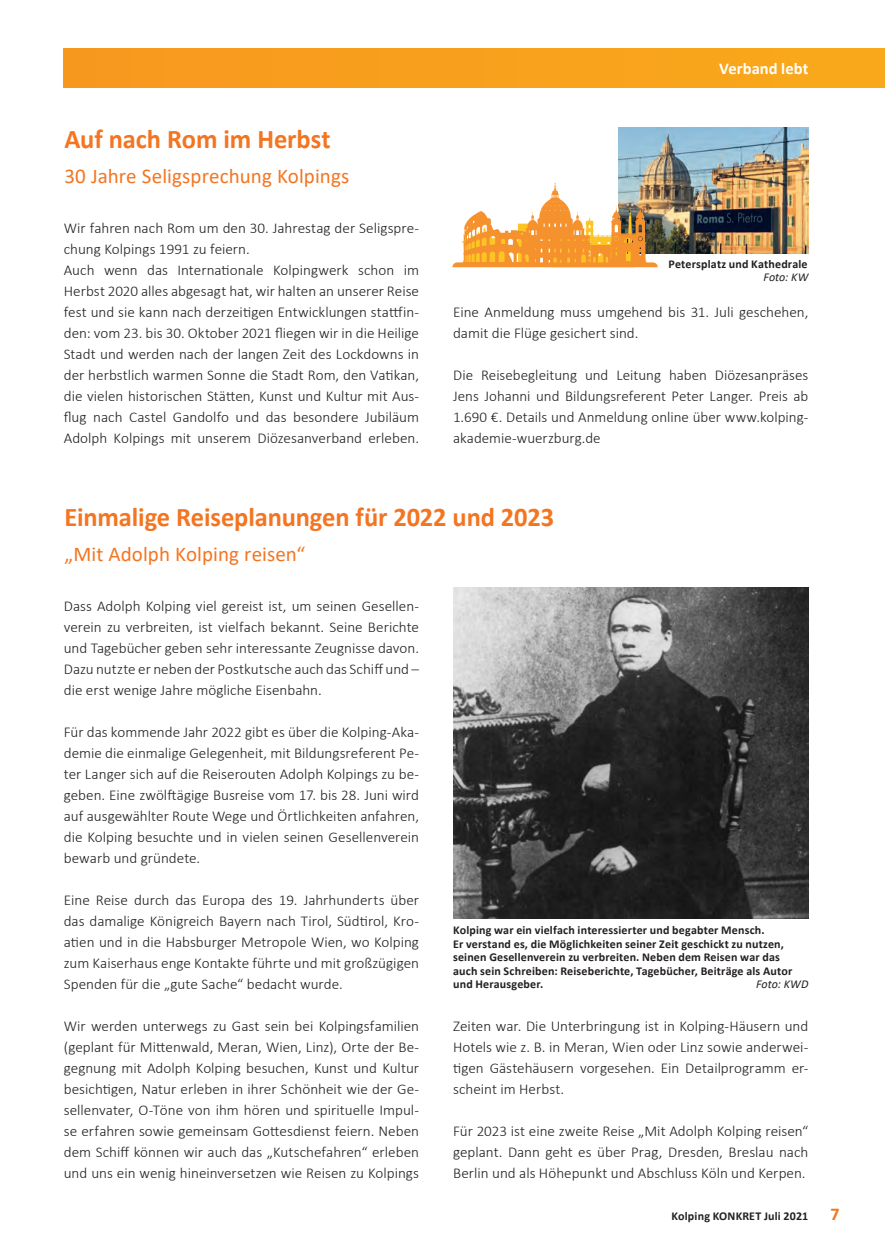
<style>
.page{position:relative;width:885px;height:1255px;background:#fff}
.page>*{position:absolute;margin:0;border:0;box-sizing:border-box;transform-origin:0 0}
.t1{font:700 27px "Calibri";letter-spacing:-.005em;color:#f47521}
.t2{font:21px "Calibri";letter-spacing:.005em;color:#f47521}
.t3{font:700 16.5px "Calibri";color:#fff}
.t4{font:300 15px/21px "Calibri";color:#231f20;text-align:justify}
.t5{font:700 12px/13.5px "Calibri";letter-spacing:.015em;color:#231f20}
.t6{font:italic 12px "Calibri";letter-spacing:.005em;color:#231f20}
.s1{font-size:18px;color:#f47521}
</style>
<div class="page">
<div style="left:64px;top:48px;width:820px;height:39px;background:#f8a01d"></div>
<img style="left:618px;top:128px;width:190px;height:125px">
<svg style="left:452px;top:183px;width:205px;height:84px"></svg>
<img style="left:453px;top:587px;width:355px;height:331px">
<h1 class="t1" style="left:64px;top:120px;width:267px">Auf nach Rom im Herbst</h1>
<h2 class="t2" style="left:64px;top:162px;width:286px">30 Jahre Seligsprechung Kolpings</h2>
<p class="t4" style="left:64px;top:217px;width:357px;text-align:left">Wir fahren nach Rom um den 30. Jahrestag der Seligspre&shy;chung Kolpings 1991 zu feiern.<br>Auch wenn das Internationale Kolpingwerk schon im Herbst 2020 alles abgesagt hat, wir halten an unserer Reise fest und sie kann nach derzeitigen Entwicklungen stattfin&shy;den: vom 23. bis 30. Oktober 2021 fliegen wir in die Heilige Stadt und werden nach der langen Zeit des Lockdowns in der herbstlich warmen Sonne die Stadt Rom, den Vatikan, die vielen historischen Stätten, Kunst und Kultur mit Aus&shy;flug nach Castel Gandolfo und das besondere Jubiläum Adolph Kolpings mit unserem Diözesanverband erleben.</p>
<p class="t3" style="left:719px;top:57px;width:91px">Verband lebt</p>
<p class="t5" style="left:668px;top:257px;width:140px">Petersplatz und Kathedrale</p>
<p class="t6" style="left:763px;top:269px;width:46px">Foto: KW</p>
<p class="t4" style="left:453px;top:301px;width:357px">Eine Anmeldung muss umgehend bis 31. Juli geschehen, damit die Flüge gesichert sind.</p>
<p class="t4" style="left:453px;top:364px;width:357px">Die Reisebegleitung und Leitung haben Diözesanpräses Jens Johanni und Bildungsreferent Peter Langer. Preis ab 1.690 €. Details und Anmeldung online über www.kolping&shy;akademie-wuerzburg.de</p>
<h1 class="t1" style="left:64px;top:498px;width:491px">Einmalige Reiseplanungen für 2022 und 2023</h1>
<h2 class="t2" style="left:64px;top:540px;width:242px">„Mit Adolph Kolping reisen“</h2>
<p class="t4" style="left:64px;top:595px;width:357px">Dass Adolph Kolping viel gereist ist, um seinen Gesellen&shy;verein zu verbreiten, ist vielfach bekannt. Seine Berichte und Tagebücher geben sehr interessante Zeugnisse davon.<br>Dazu nutzte er neben der Postkutsche auch das Schiff und – die erst wenige Jahre mögliche Eisenbahn.</p>
<p class="t4" style="left:64px;top:721px;width:357px">Für das kommende Jahr 2022 gibt es über die Kolping-Aka&shy;demie die einmalige Gelegenheit, mit Bildungsreferent Pe&shy;ter Langer sich auf die Reiserouten Adolph Kolpings zu be&shy;geben. Eine zwölftägige Busreise vom 17. bis 28. Juni wird auf ausgewählter Route Wege und Örtlichkeiten anfahren, die Kolping besuchte und in vielen seinen Gesellenverein bewarb und gründete.</p>
<p class="t4" style="left:64px;top:889px;width:357px">Eine Reise durch das Europa des 19. Jahrhunderts über das damalige Königreich Bayern nach Tirol, Südtirol, Kro&shy;atien und in die Habsburger Metropole Wien, wo Kolping zum Kaiserhaus enge Kontakte führte und mit großzügigen Spenden für die „gute Sache“ bedacht wurde.</p>
<p class="t4" style="left:64px;top:1015px;width:357px">Wir werden unterwegs zu Gast sein bei Kolpingsfamilien (geplant für Mittenwald, Meran, Wien, Linz), Orte der Be&shy;gegnung mit Adolph Kolping besuchen, Kunst und Kultur besichtigen, Natur erleben in ihrer Schönheit wie der Ge&shy;sellenvater, O-Töne von ihm hören und spirituelle Impul&shy;se erfahren sowie gemeinsam Gottesdienst feiern. Neben dem Schiff können wir auch das „Kutschefahren“ erleben und uns ein wenig hineinversetzen wie Reisen zu Kolpings</p>
<p class="t4" style="left:453px;top:1015px;width:357px">Zeiten war. Die Unterbringung ist in Kolping-Häusern und Hotels wie z. B. in Meran, Wien oder Linz sowie anderwei&shy;tigen Gästehäusern vorgesehen. Ein Detailprogramm er&shy;scheint im Herbst.</p>
<p class="t5" style="left:453px;top:923px;width:340px">Kolping war ein vielfach interessierter und begabter Mensch.<br>Er verstand es, die Möglichkeiten seiner Zeit geschickt zu nutzen, seinen Gesellenverein zu verbreiten. Neben dem Reisen war das auch sein Schreiben: Reiseberichte, Tagebücher, Beiträge als Autor und Herausgeber.</p>
<p class="t6" style="left:756px;top:975px;width:54px">Foto: KWD</p>
<p class="t4" style="left:453px;top:1120px;width:357px">Für 2023 ist eine zweite Reise „Mit Adolph Kolping reisen“ geplant. Dann geht es über Prag, Dresden, Breslau nach Berlin und als Höhepunkt und Abschluss Köln und Kerpen.</p>
<p class="t5" style="left:671px;top:1209px;width:170px">Kolping KONKRET Juli 2021 <span class="s1">7</span></p>
</div>
